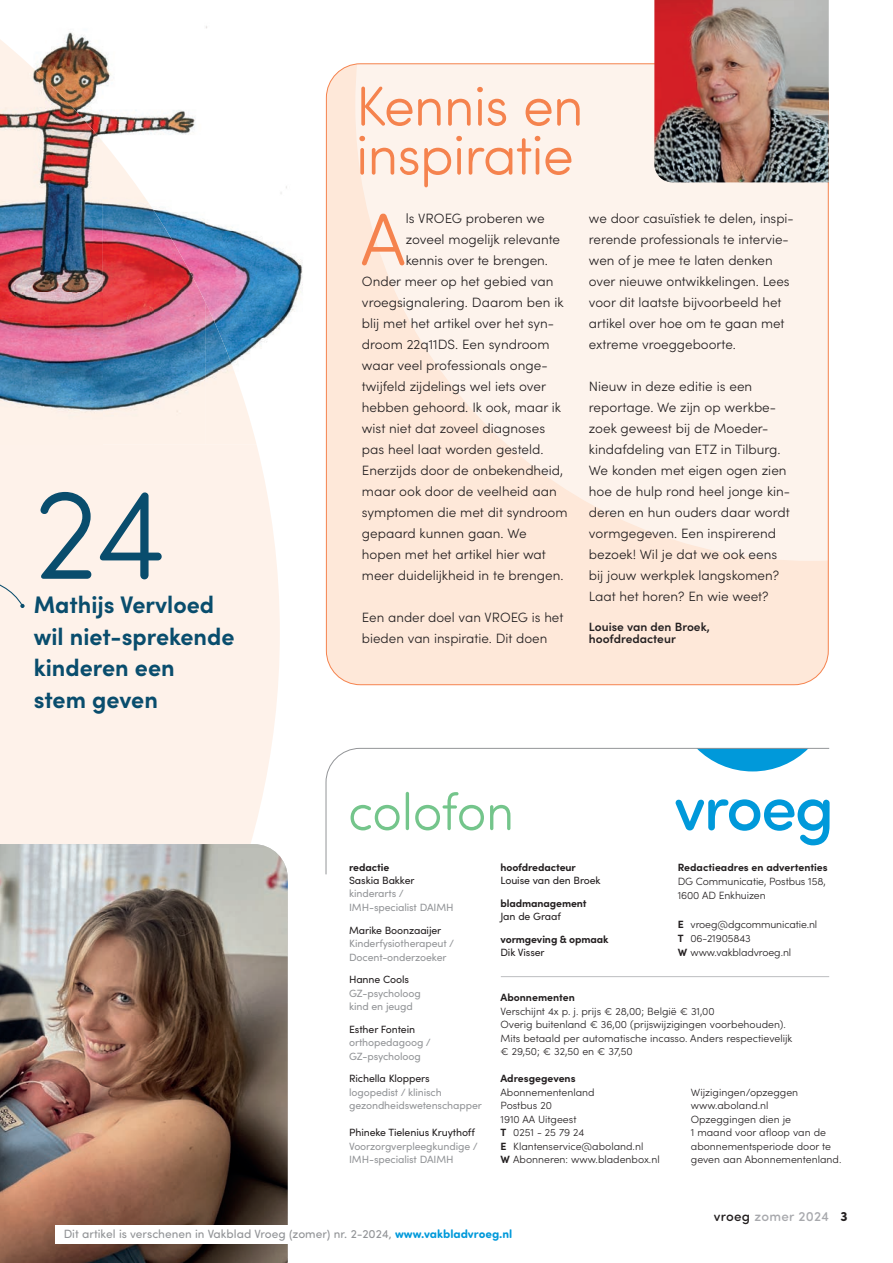
<style>
.page{position:relative;width:893px;height:1263px;background:#fff}
.page>*{position:absolute;margin:0;border:0;box-sizing:border-box;transform-origin:0 0}
.t1{font:300 129px "Sofia Pro Soft";color:#094d6d}
.t2{font:300 74.1px "Sofia Pro Soft";color:#f5834e}
.t3{font:300 55.95px/48.9px "Sofia Pro Soft";letter-spacing:-.02em;color:#f5834e}
.t4{font:300 52.5px "Sofia Pro Soft";letter-spacing:-.015em;color:#74c58b}
.t5{font:700 24px/31.5px "Sofia Pro";color:#094d6d}
.t6{font:300 13.5px/21px "Sofia Pro";color:#231f20}
.t7{font:500 13.5px "Sofia Pro Soft";letter-spacing:.02em;color:#a8a9ad}
.t8{font:12px "Sofia Pro Soft";color:#939598}
.t9{font:600 12px/12px "Sofia Pro";color:#231f20}
.t10{font:300 10.5px/13.5px "Sofia Pro";color:#231f20}
.t11{font:10.5px/13.5px "Sofia Pro";letter-spacing:-.01em;color:#939598}
.t12{font:10.5px "Sofia Pro";letter-spacing:-.01em;color:#231f20}
.t13{font:700 10.5px "Sofia Pro";letter-spacing:-.01em;color:#231f20}
.s1{font-weight:700}
.s2{color:#231f20}
.s3{font-weight:700;color:#231f20}
.s4{font-weight:700;color:#0099da}
</style>
<div class="page">
<div style="left:0;top:445px;width:280px;height:399px;background:#fef2ea"></div>
<div style="left:326px;top:64px;width:502px;height:621px;background:#fee8d9;border-radius:34px"></div>
<svg style="left:355px;top:65px;width:472px;height:496px;fill:#fdf3ec"></svg>
<hr style="left:501px;top:976px;width:328px;height:1px;background:#bcbdc0">
<img style="left:0;top:844px;width:288px;height:419px">
<svg style="left:325px;top:748px;width:505px;height:127px"></svg>
<svg style="left:0;top:572px;width:25px;height:36px"></svg>
<img style="left:654px;top:0;width:175px;height:182px">
<img style="left:64px;top:32px;width:131px;height:92px">
<img style="left:206px;top:26px;width:81px;height:205px">
<img style="left:103px;top:124px;width:92px;height:11px">
<img style="left:206px;top:231px;width:97px;height:107px">
<img style="left:0;top:39px;width:103px;height:406px">
<img style="left:102px;top:141px;width:52px;height:304px">
<img style="left:154px;top:211px;width:52px;height:234px">
<img style="left:205px;top:302px;width:52px;height:143px">
<div style="left:55px;top:1225px;width:243px;height:18px;background:#fff"></div>
<h1 class="t1" style="left:34px;top:447px;width:134px">24</h1>
<h3 class="t5" style="left:34px;top:587px;width:202px">Mathijs Vervloed wil niet-sprekende kinderen een<br>stem geven</h3>
<h3 class="t3" style="left:356px;top:79px;width:229px">Kennis en inspiratie</h3>
<h2 class="t2" style="left:361px;top:189px;width:47px">A</h2>
<p class="t6" style="left:406px;top:207px;width:140px">ls VROEG proberen we</p>
<p class="t6" style="left:406px;top:228px;width:156px">zoveel mogelijk relevante</p>
<p class="t6" style="left:406px;top:249px;width:144px">kennis over te brengen.</p>
<p class="t6" style="left:362px;top:270px;width:193px">Onder meer op het gebied van</p>
<p class="t6" style="left:362px;top:291px;width:203px">vroegsignalering. Daarom ben ik</p>
<p class="t6" style="left:362px;top:312px;width:194px">blij met het artikel over het syn-</p>
<p class="t6" style="left:362px;top:333px;width:189px">droom 22q11DS. Een syndroom</p>
<p class="t6" style="left:362px;top:354px;width:187px">waar veel professionals onge-</p>
<p class="t6" style="left:362px;top:375px;width:186px">twijfeld zijdelings wel iets over</p>
<p class="t6" style="left:362px;top:396px;width:201px">hebben gehoord. Ik ook, maar ik</p>
<p class="t6" style="left:362px;top:417px;width:185px">wist niet dat zoveel diagnoses</p>
<p class="t6" style="left:362px;top:438px;width:183px">pas heel laat worden gesteld.</p>
<p class="t6" style="left:362px;top:459px;width:203px">Enerzijds door de onbekendheid,</p>
<p class="t6" style="left:362px;top:480px;width:196px">maar ook door de veelheid aan</p>
<p class="t6" style="left:362px;top:501px;width:207px">symptomen die met dit syndroom</p>
<p class="t6" style="left:362px;top:522px;width:166px">gepaard kunnen gaan. We</p>
<p class="t6" style="left:362px;top:543px;width:186px">hopen met het artikel hier wat</p>
<p class="t6" style="left:362px;top:564px;width:203px">meer duidelijkheid in te brengen.</p>
<p class="t6" style="left:362px;top:606px;width:203px">Een ander doel van VROEG is het bieden van inspiratie. Dit doen</p>
<p class="t6" style="left:589px;top:207px;width:206px">we door casuïstiek te delen, inspi&shy;rerende professionals te intervie&shy;wen of je mee te laten denken over nieuwe ontwikkelingen. Lees voor dit laatste bijvoorbeeld het artikel over hoe om te gaan met extreme vroeggeboorte.</p>
<p class="t6" style="left:589px;top:375px;width:203px">Nieuw in deze editie is een reportage. We zijn op werkbe&shy;zoek geweest bij de Moeder&shy;kindafdeling van ETZ in Tilburg.<br>We konden met eigen ogen zien hoe de hulp rond heel jonge kin&shy;deren en hun ouders daar wordt vormgegeven. Een inspirerend bezoek! Wil je dat we ook eens bij jouw werkplek langskomen?<br>Laat het horen? En wie weet?</p>
<p class="t9" style="left:589px;top:620px;width:122px">Louise van den Broek, hoofdredacteur</p>
<h3 class="t4" style="left:348px;top:776px;width:168px">colofon</h3>
<p class="t13" style="left:349px;top:859px;width:42px">redactie</p>
<p class="t12" style="left:349px;top:872px;width:67px">Saskia Bakker</p>
<p class="t11" style="left:349px;top:886px;width:106px">kinderarts /<br>IMH-specialist DAIMH</p>
<p class="t12" style="left:349px;top:922px;width:94px">Marike Boonzaaijer</p>
<p class="t11" style="left:349px;top:936px;width:107px">Kinderfysiotherapeut /<br>Docent-onderzoeker</p>
<p class="t12" style="left:349px;top:972px;width:61px">Hanne Cools</p>
<p class="t11" style="left:349px;top:986px;width:73px">GZ-psycholoog kind en jeugd</p>
<p class="t12" style="left:349px;top:1021px;width:67px">Esther Fontein</p>
<p class="t11" style="left:349px;top:1035px;width:83px">orthopedagoog /<br>GZ-psycholoog</p>
<p class="t12" style="left:349px;top:1071px;width:82px">Richella Kloppers</p>
<p class="t11" style="left:349px;top:1085px;width:134px">logopedist / klinisch gezondheidswetenschapper</p>
<p class="t12" style="left:349px;top:1125px;width:127px">Phineke Tielenius Kruythoff</p>
<p class="t11" style="left:349px;top:1139px;width:130px">Voorzorgverpleegkundige /<br>IMH-specialist DAIMH</p>
<p class="t13" style="left:500px;top:859px;width:77px">hoofdredacteur</p>
<p class="t12" style="left:500px;top:873px;width:102px">Louise van den Broek</p>
<p class="t13" style="left:500px;top:895px;width:88px">bladmanagement</p>
<p class="t12" style="left:500px;top:909px;width:62px">Jan de Graaf</p>
<p class="t13" style="left:500px;top:931px;width:110px">vormgeving &amp; opmaak</p>
<p class="t12" style="left:500px;top:945px;width:46px">Dik Visser</p>
<p class="t13" style="left:678px;top:859px;width:151px">Redactieadres en advertenties</p>
<p class="t10" style="left:678px;top:874px;width:149px;line-height:14.2px">DG Communicatie, Postbus 158,<br>1600 AD Enkhuizen</p>
<p class="t10" style="left:678px;top:916px;width:141px;line-height:14.2px"><span class="s1">E</span> vroeg@dgcommunicatie.nl<br><span class="s1">T</span> 06-21905843<br><span class="s1">W</span> www.vakbladvroeg.nl</p>
<p class="t13" style="left:500px;top:989px;width:76px">Abonnementen</p>
<p class="t10" style="left:500px;top:1004px;width:293px">Verschijnt 4x p. j. prijs € 28,00; België € 31,00<br>Overig buitenland € 36,00 (prijswijzigingen voorbehouden).<br>Mits betaald per automatische incasso. Anders respectievelijk € 29,50; € 32,50 en € 37,50</p>
<p class="t13" style="left:500px;top:1070px;width:77px">Adresgegevens</p>
<p class="t10" style="left:500px;top:1085px;width:161px">Abonnementenland<br>Postbus 20<br>1910 AA Uitgeest<br><span class="s1">T</span> 0251 - 25 79 24<br><span class="s1">E</span> Klantenservice@aboland.nl<br><span class="s1">W</span> Abonneren: www.bladenbox.nl</p>
<p class="t10" style="left:691px;top:1084px;width:152px">Wijzigingen/opzeggen www.aboland.nl<br>Opzeggingen dien je<br>1 maand voor afloop van de abonnementsperiode door te geven aan Abonnementenland.</p>
<p class="t7" style="left:714px;top:1206px;width:135px"><span class="s2">vroeg</span> zomer 2024 <span class="s3">3</span></p>
<p class="t8" style="left:64px;top:1225px;width:450px">Dit artikel is verschenen in Vakblad Vroeg (zomer) nr. 2-2024, <span class="s4">www.vakbladvroeg.nl</span></p>
</div>
